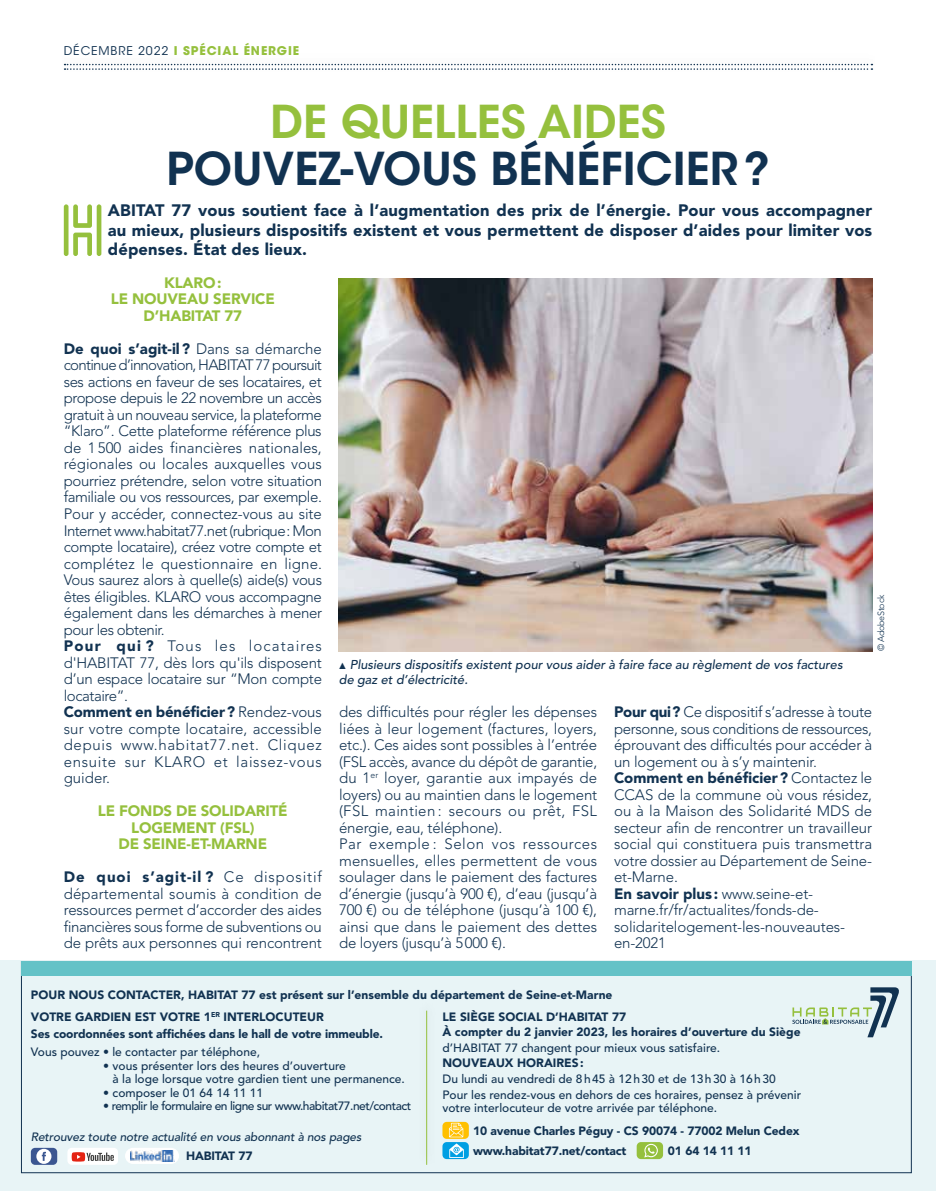
<style>
.page{position:relative;width:936px;height:1191px;background:#fff}
.page>*{position:absolute;margin:0;border:0;box-sizing:border-box;transform-origin:0 0}
.t1{font:700 70.2px "Lovelo Line";color:#95c03d}
.t2{font:600 45px "ITC Avant Garde Std";color:#113251}
.t3{font:600 45px "ITC Avant Garde Std";color:#95c03d}
.t4{font:900 16.5px/19.8px "Avenir LT Pro";letter-spacing:.01em;color:#113251;text-align:justify}
.t5{font:300 15px/16.5px "Avenir LT Pro";letter-spacing:-.01em;color:#113251}
.t6{font:900 15px/16.5px "Avenir LT Pro";letter-spacing:-.01em;color:#95c03d;text-align:center}
.t7{font:italic 500 12.75px/15.3px "Avenir LT Pro";color:#113251}
.t8{font:900 12px/22px "Avenir LT Pro";color:#113251}
.t9{font:500 12px/13.5px "Avenir LT Pro";color:#113251}
.t10{font:500 12px "Avenir LT Pro";letter-spacing:-.04em;color:#113251}
.t11{font:italic 500 12px "Avenir LT Pro";letter-spacing:-.01em;color:#113251}
.t12{font:700 12px "ITC Avant Garde Std";letter-spacing:.075em;color:#95c03d}
.t13{font:300 9px "Avenir LT Pro";letter-spacing:-.03em;color:#113251}
.s1{font-weight:400;color:#113251}
.s2{font-weight:900}
.s3{font-family:"Klavika Arrows";font-weight:700;font-style:normal}
</style>
<div class="page">
<div style="left:0;top:960px;width:935px;height:231px;background:#e8f4f6"></div>
<div style="left:21px;top:961px;width:890px;height:14px;background:#64c2c7"></div>
<hr style="left:426px;top:1010px;width:1px;height:154px;background:#95c03d">
<div style="left:442px;top:1142px;width:27px;height:17px;background:#009fe3;border-radius:4px"></div>
<div style="left:636px;top:1142px;width:27px;height:17px;background:#95c03d;border-radius:4px"></div>
<svg style="left:644px;top:1143px;width:13px;height:14px"></svg>
<div style="left:442px;top:1121px;width:27px;height:17px;background:#ffc000;border-radius:4px"></div>
<svg style="left:449px;top:1122px;width:14px;height:15px"></svg>
<svg style="left:449px;top:1143px;width:15px;height:14px"></svg>
<div style="left:31px;top:1147px;width:26px;height:17px;background:#3b5691;border-radius:4px"></div>
<div style="left:36px;top:1148px;width:15px;height:15px;background:#fff;border-radius:50%"></div>
<svg style="left:42px;top:1151px;width:4px;height:9px"></svg>
<div style="left:67px;top:1147px;width:51px;height:17px;background:#fff;border-radius:4px"></div>
<svg style="left:72px;top:1152px;width:42px;height:9px"></svg>
<div style="left:125px;top:1147px;width:54px;height:17px;background:#fff;border-radius:8px"></div>
<img style="left:130px;top:1150px;width:44px;height:11px">
<svg style="left:65px;top:64px;width:807px;height:6px"></svg>
<svg style="left:792px;top:987px;width:107px;height:50px"></svg>
<img style="left:339px;top:278px;width:533px;height:373px">
<p class="t12" style="left:64px;top:42px;width:237px"><span class="s1">DÉCEMBRE 2022</span> I SPÉCIAL ÉNERGIE</p>
<h2 class="t3" style="left:270px;top:93px;width:397px">DE QUELLES AIDES</h2>
<h2 class="t2" style="left:166px;top:140px;width:604px">POUVEZ-VOUS BÉNÉFICIER?</h2>
<h1 class="t1" style="left:58px;top:187px;width:50px">H</h1>
<p class="t4" style="left:108px;top:200px;width:766px">ABITAT 77 vous soutient face à l’augmentation des prix de l’énergie. Pour vous accompagner au mieux, plusieurs dispositifs existent et vous permettent de disposer d’aides pour limiter vos dépenses. État des lieux.</p>
<p class="t6" style="left:111px;top:274px;width:165px">KLARO:<br>LE NOUVEAU SERVICE<br>D’HABITAT 77</p>
<p class="t5" style="left:64px;top:340px;width:260px"><span class="s2">De quoi s’agit-il?</span> Dans sa démarche continue d’innovation, HABITAT 77 poursuit ses actions en faveur de ses locataires, et propose depuis le 22 novembre un accès gratuit à un nouveau service, la plateforme “Klaro”. Cette plateforme référence plus de 1 500 aides financières nationales, régionales ou locales auxquelles vous pourriez prétendre, selon votre situation familiale ou vos ressources, par exemple.<br>Pour y accéder, connectez-vous au site Internet www.habitat77.net (rubrique: Mon compte locataire), créez votre compte et complétez le questionnaire en ligne.<br>Vous saurez alors à quelle(s) aide(s) vous êtes éligibles. KLARO vous accompagne également dans les démarches à mener pour les obtenir.<br><span class="s2">Pour qui ?</span> Tous les locataires d'HABITAT 77, dès lors qu'ils disposent d’un espace locataire sur “Mon compte locataire”.<br><span class="s2">Comment en bénéficier?</span> Rendez-vous sur votre compte locataire, accessible depuis www.habitat77.net. Cliquez ensuite sur KLARO et laissez-vous guider.</p>
<p class="t6" style="left:98px;top:802px;width:191px">LE FONDS DE SOLIDARITÉ<br>LOGEMENT (FSL)<br>DE SEINE-ET-MARNE</p>
<p class="t5" style="left:64px;top:868px;width:259px;text-align:justify"><span class="s2">De quoi s’agit-il ?</span> Ce dispositif départemental soumis à condition de ressources permet d’accorder des aides financières sous forme de subventions ou de prêts aux personnes qui rencontrent</p>
<p class="t7" style="left:339px;top:657px;width:505px"><span class="s3">\</span> Plusieurs dispositifs existent pour vous aider à faire face au règlement de vos factures de gaz et d’électricité.</p>
<p class="t13" style="left:875px;top:651px;width:57px;rotate:-90deg">© AdobeStock</p>
<p class="t5" style="left:339px;top:703px;width:260px">des difficultés pour régler les dépenses liées à leur logement (factures, loyers, etc.). Ces aides sont possibles à l’entrée (FSL accès, avance du dépôt de garantie, du 1<sup>er</sup> loyer, garantie aux impayés de loyers) ou au maintien dans le logement (FSL maintien : secours ou prêt, FSL énergie, eau, téléphone).<br>Par exemple : Selon vos ressources mensuelles, elles permettent de vous soulager dans le paiement des factures d’énergie (jusqu’à 900 €), d’eau (jusqu’à 700 €) ou de téléphone (jusqu’à 100 €), ainsi que dans le paiement des dettes de loyers (jusqu’à 5000 €).</p>
<p class="t5" style="left:614px;top:703px;width:260px"><span class="s2">Pour qui?</span> Ce dispositif s’adresse à toute personne, sous conditions de ressources, éprouvant des difficultés pour accéder à un logement ou à s’y maintenir.<br><span class="s2">Comment en bénéficier?</span> Contactez le CCAS de la commune où vous résidez, ou à la Maison des Solidarité MDS de secteur afin de rencontrer un travailleur social qui constituera puis transmettra votre dossier au Département de Seine&shy;et-Marne.<br><span class="s2">En savoir plus :</span> www.seine-et&shy;marne.fr/fr/actualites/fonds-de&shy;solidaritelogement-les-nouveautes&shy;en-2021</p>
<p class="t8" style="left:31px;top:983px;width:583px">POUR NOUS CONTACTER, HABITAT 77 est présent sur l’ensemble du département de Seine-et-Marne<br>VOTRE GARDIEN EST VOTRE 1<sup>ER</sup> INTERLOCUTEUR</p>
<p class="t8" style="left:31px;top:1023px;width:353px">Ses coordonnées sont affichées dans le hall de votre immeuble.</p>
<p class="t9" style="left:31px;top:1045px;width:231px">Vous pouvez • le contacter par téléphone,</p>
<p class="t9" style="left:113px;top:1058px;width:294px;text-indent:-9px">• vous présenter lors des heures d’ouverture<br>à la loge lorsque votre gardien tient une permanence.</p>
<p class="t9" style="left:103px;top:1085px;width:161px">• composer le 01 64 14 11 11</p>
<p class="t10" style="left:103px;top:1098px;width:309px">• remplir le formulaire en ligne sur www.habitat77.net/contact</p>
<p class="t8" style="left:473px;top:1120px;width:328px;line-height:20px">10 avenue Charles Péguy - CS 90074 - 77002 Melun Cedex www.habitat77.net/contact</p>
<p class="t8" style="left:442px;top:1008px;width:359px;line-height:15.6px">LE SIÈGE SOCIAL D’HABITAT 77<br>À compter du 2 janvier 2023, les horaires d’ouverture du Siège</p>
<p class="t9" style="left:442px;top:1041px;width:279px">d’HABITAT 77 changent pour mieux vous satisfaire.</p>
<p class="t8" style="left:442px;top:1052px;width:143px">NOUVEAUX HORAIRES:</p>
<p class="t9" style="left:442px;top:1071px;width:360px;line-height:15.6px">Du lundi au vendredi de 8h45 à 12h30 et de 13h30 à 16h30<br>Pour les rendez-vous en dehors de ces horaires, pensez à prévenir</p>
<p class="t9" style="left:442px;top:1101px;width:276px">votre interlocuteur de votre arrivée par téléphone.</p>
<p class="t11" style="left:31px;top:1129px;width:332px">Retrouvez toute notre actualité en vous abonnant à nos pages</p>
<p class="t8" style="left:186px;top:1144px;width:68px">HABITAT 77</p>
<p class="t8" style="left:668px;top:1139px;width:85px">01 64 14 11 11</p>
</div>
